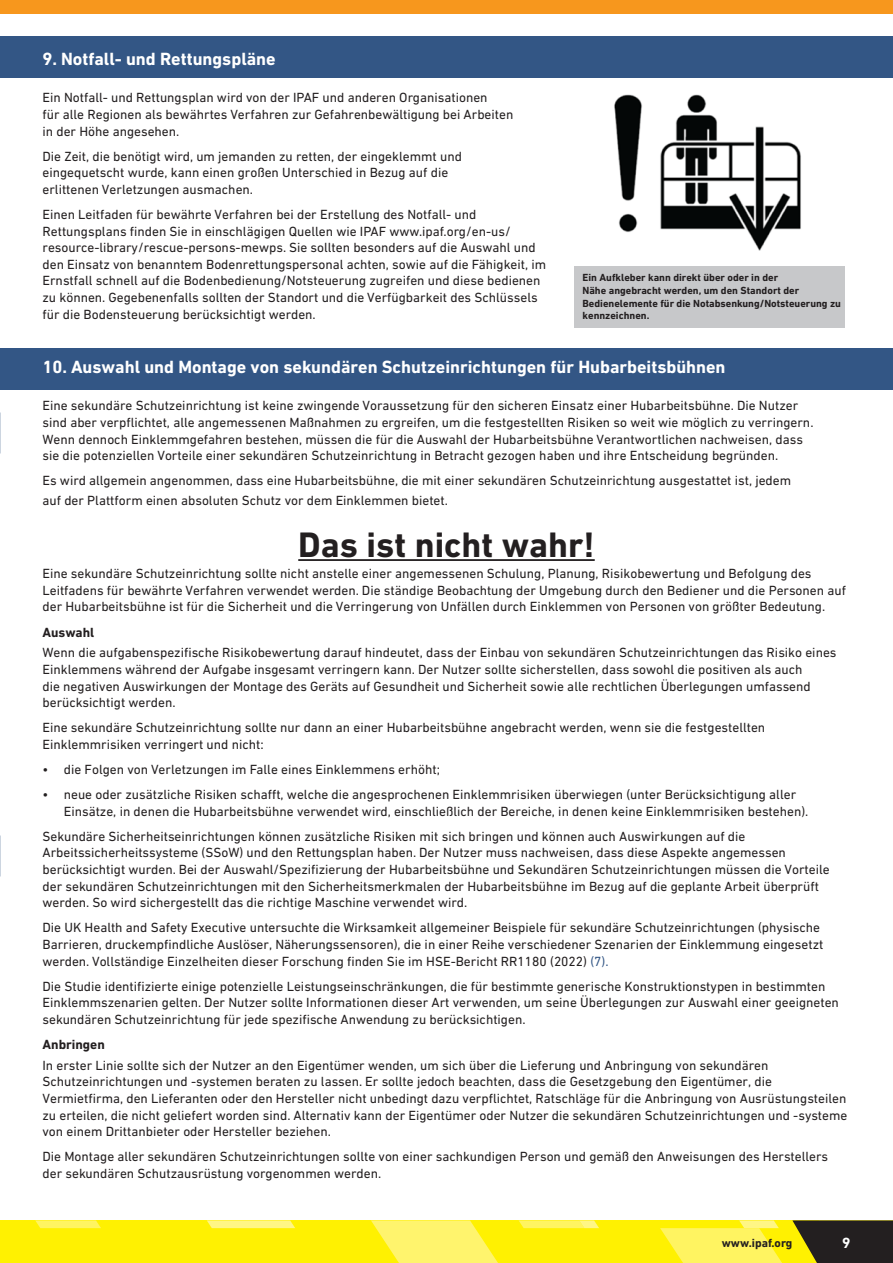
<style>
.page{position:relative;width:893px;height:1263px;background:#fff}
.page>*{position:absolute;margin:0;border:0;box-sizing:border-box;transform-origin:0 0}
.Body_Bold{font:700 36px "DIN Next CYR";color:#231f20}
.Sub_Titles{font:700 18px "DIN Next CYR";color:#fff}
.t1{font:700 15px "DIN Next CYR";color:#fff}
.Body{font:13.5px/16.6px "DIN Next CYR";color:#231f20}
.Body_Bold-2{font:700 13.5px "DIN Next CYR";color:#231f20}
.t2{font:700 12px "DIN Next CYR";color:#231f20}
.Body_Bold-3{font:700 10.5px/12.6px "DIN Next CYR";color:#231f20}
.s1{color:#335685}
</style>
<div class="page">
<div style="left:0;top:1220px;width:893px;height:43px;background:#fff101"></div>
<svg style="left:35px;top:1220px;width:66px;height:8px"></svg>
<svg style="left:207px;top:1220px;width:88px;height:8px"></svg>
<svg style="left:371px;top:1220px;width:228px;height:43px"></svg>
<svg style="left:660px;top:1220px;width:233px;height:43px"></svg>
<div style="left:0;top:0;width:893px;height:14px;background:#f7971d"></div>
<div style="left:0;top:348px;width:893px;height:42px;background:#335685"></div>
<div style="left:0;top:37px;width:893px;height:41px;background:#335685"></div>
<hr style="left:298px;top:559px;width:297px;height:2px;background:#231f20">
<img style="left:614px;top:94px;width:187px;height:157px">
<div style="left:574px;top:266px;width:270px;height:61px;background:#c7c8ca"></div>
<p class="Sub_Titles" style="left:43px;top:48px;width:235px">9. Notfall- und Rettungspläne</p>
<p class="Body" style="left:43px;top:89px;width:472px">Ein Notfall- und Rettungsplan wird von der IPAF und anderen Organisationen<br>für alle Regionen als bewährtes Verfahren zur Gefahrenbewältigung bei Arbeiten in der Höhe angesehen.</p>
<p class="Body" style="left:43px;top:148px;width:421px">Die Zeit, die benötigt wird, um jemanden zu retten, der eingeklemmt und eingequetscht wurde, kann einen großen Unterschied in Bezug auf die erlittenen Verletzungen ausmachen.</p>
<p class="Body" style="left:43px;top:206px;width:505px">Einen Leitfaden für bewährte Verfahren bei der Erstellung des Notfall- und Rettungsplans finden Sie in einschlägigen Quellen wie IPAF www.ipaf.org/en-us/ resource-library/rescue-persons-mewps. Sie sollten besonders auf die Auswahl und den Einsatz von benanntem Bodenrettungspersonal achten, sowie auf die Fähigkeit, im Ernstfall schnell auf die Bodenbedienung/Notsteuerung zugreifen und diese bedienen zu können. Gegebenenfalls sollten der Standort und die Verfügbarkeit des Schlüssels für die Bodensteuerung berücksichtigt werden.</p>
<p class="Sub_Titles" style="left:43px;top:356px;width:685px">10. Auswahl und Montage von sekundären Schutzeinrichtungen für Hubarbeitsbühnen</p>
<p class="Body" style="left:43px;top:397px;width:772px">Eine sekundäre Schutzeinrichtung ist keine zwingende Voraussetzung für den sicheren Einsatz einer Hubarbeitsbühne. Die Nutzer sind aber verpflichtet, alle angemessenen Maßnahmen zu ergreifen, um die festgestellten Risiken so weit wie möglich zu verringern.<br>Wenn dennoch Einklemmgefahren bestehen, müssen die für die Auswahl der Hubarbeitsbühne Verantwortlichen nachweisen, dass sie die potenziellen Vorteile einer sekundären Schutzeinrichtung in Betracht gezogen haben und ihre Entscheidung begründen.</p>
<p class="Body" style="left:43px;top:471px;width:750px;line-height:20px">Es wird allgemein angenommen, dass eine Hubarbeitsbühne, die mit einer sekundären Schutzeinrichtung ausgestattet ist, jedem auf der Plattform einen absoluten Schutz vor dem Einklemmen bietet.</p>
<p class="Body_Bold" style="left:298px;top:524px;width:298px">Das ist nicht wahr!</p>
<p class="Body" style="left:43px;top:565px;width:805px">Eine sekundäre Schutzeinrichtung sollte nicht anstelle einer angemessenen Schulung, Planung, Risikobewertung und Befolgung des<br>Leitfadens für bewährte Verfahren verwendet werden. Die ständige Beobachtung der Umgebung durch den Bediener und die Personen auf der Hubarbeitsbühne ist für die Sicherheit und die Verringerung von Unfällen durch Einklemmen von Personen von größter Bedeutung.</p>
<p class="Body_Bold-2" style="left:43px;top:624px;width:53px">Auswahl</p>
<p class="Body" style="left:43px;top:644px;width:795px">Wenn die aufgabenspezifische Risikobewertung darauf hindeutet, dass der Einbau von sekundären Schutzeinrichtungen das Risiko eines Einklemmens während der Aufgabe insgesamt verringern kann. Der Nutzer sollte sicherstellen, dass sowohl die positiven als auch<br>die negativen Auswirkungen der Montage des Geräts auf Gesundheit und Sicherheit sowie alle rechtlichen Überlegungen umfassend berücksichtigt werden.</p>
<p class="Body" style="left:43px;top:719px;width:724px">Eine sekundäre Schutzeinrichtung sollte nur dann an einer Hubarbeitsbühne angebracht werden, wenn sie die festgestellten<br>Einklemmrisiken verringert und nicht:</p>
<p class="Body" style="left:43px;top:761px;width:399px">• die Folgen von Verletzungen im Falle eines Einklemmens erhöht;</p>
<p class="Body" style="left:64px;top:786px;width:746px;text-indent:-21px">• neue oder zusätzliche Risiken schafft, welche die angesprochenen Einklemmrisiken überwiegen (unter Berücksichtigung aller<br>Einsätze, in denen die Hubarbeitsbühne verwendet wird, einschließlich der Bereiche, in denen keine Einklemmrisiken bestehen).</p>
<p class="Body" style="left:43px;top:828px;width:789px">Sekundäre Sicherheitseinrichtungen können zusätzliche Risiken mit sich bringen und können auch Auswirkungen auf die Arbeitssicherheitssysteme (SSoW) und den Rettungsplan haben. Der Nutzer muss nachweisen, dass diese Aspekte angemessen berücksichtigt wurden. Bei der Auswahl/Spezifizierung der Hubarbeitsbühne und Sekundären Schutzeinrichtungen müssen die Vorteile der sekundären Schutzeinrichtungen mit den Sicherheitsmerkmalen der Hubarbeitsbühne im Bezug auf die geplante Arbeit überprüft werden. So wird sichergestellt das die richtige Maschine verwendet wird.</p>
<p class="Body" style="left:43px;top:919px;width:782px">Die UK Health and Safety Executive untersuchte die Wirksamkeit allgemeiner Beispiele für sekundäre Schutzeinrichtungen (physische<br>Barrieren, druckempfindliche Auslöser, Näherungssensoren), die in einer Reihe verschiedener Szenarien der Einklemmung eingesetzt werden. Vollständige Einzelheiten dieser Forschung finden Sie im HSE-Bericht RR1180 (2022) <span class="s1">(7).</span></p>
<p class="Body" style="left:43px;top:977px;width:798px">Die Studie identifizierte einige potenzielle Leistungseinschränkungen, die für bestimmte generische Konstruktionstypen in bestimmten<br>Einklemmszenarien gelten. Der Nutzer sollte Informationen dieser Art verwenden, um seine Überlegungen zur Auswahl einer geeigneten sekundären Schutzeinrichtung für jede spezifische Anwendung zu berücksichtigen.</p>
<p class="Body_Bold-2" style="left:43px;top:1036px;width:64px">Anbringen</p>
<p class="Body" style="left:43px;top:1057px;width:806px">In erster Linie sollte sich der Nutzer an den Eigentümer wenden, um sich über die Lieferung und Anbringung von sekundären Schutzeinrichtungen und -systemen beraten zu lassen. Er sollte jedoch beachten, dass die Gesetzgebung den Eigentümer, die Vermietfirma, den Lieferanten oder den Hersteller nicht unbedingt dazu verpflichtet, Ratschläge für die Anbringung von Ausrüstungsteilen zu erteilen, die nicht geliefert worden sind. Alternativ kann der Eigentümer oder Nutzer die sekundären Schutzeinrichtungen und -systeme von einem Drittanbieter oder Hersteller beziehen.</p>
<p class="Body" style="left:43px;top:1148px;width:787px">Die Montage aller sekundären Schutzeinrichtungen sollte von einer sachkundigen Person und gemäß den Anweisungen des Herstellers der sekundären Schutzausrüstung vorgenommen werden.</p>
<p class="Body_Bold-3" style="left:583px;top:272px;width:260px">Ein Aufkleber kann direkt über oder in der<br>Nähe angebracht werden, um den Standort der Bedienelemente für die Notabsenkung/Notsteuerung zu kennzeichnen.</p>
<p class="t2" style="left:722px;top:1236px;width:72px">www.ipaf.org</p>
<p class="t1" style="left:842px;top:1233px;width:10px">9</p>
</div>
